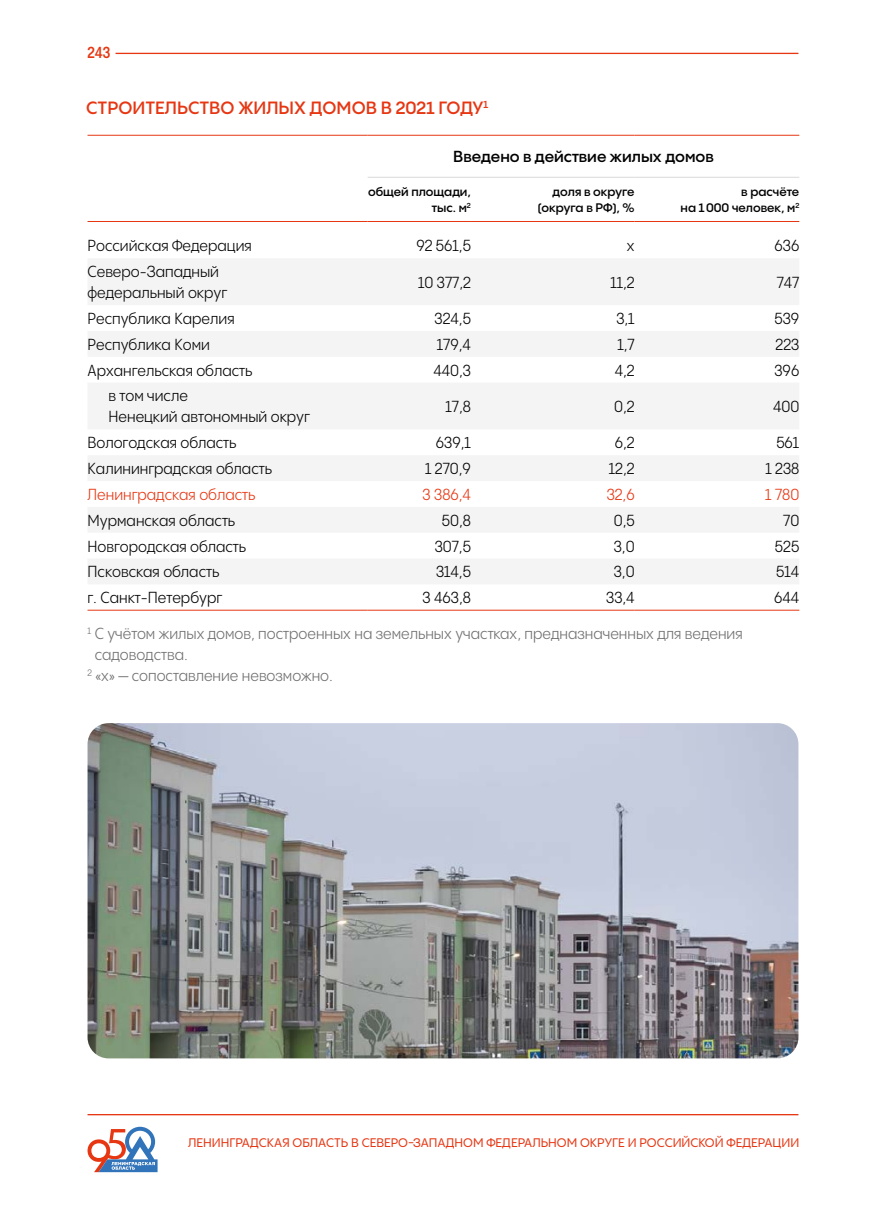
<style>
.page{position:relative;width:886px;height:1216px;background:#fff}
.page>*{position:absolute;margin:0;border:0;box-sizing:border-box;transform-origin:0 0}
.t1{font:600 17.5px "PP Pangram Sans";color:#e63612}
.t2{font:15.75px/21px "PP Pangram Sans Compact";color:#020203}
.t3{font:15.75px "PP Pangram Sans Compact";color:#706f6f}
.t4{font:15.75px/21px "PP Pangram Sans Compact";color:#000}
.t5{font:15.75px "PP Pangram Sans Compact";color:#e63612}
.t6{font:600 15.75px "PP Pangram Sans";color:#000}
.t7{font:600 condensed 15.75px "PP Pangram Sans";color:#e63612}
.t8{font:500 12.25px "PP Pangram Sans";color:#e63612}
.t9{font:600 12.25px/15.8px "PP Pangram Sans";color:#020203;text-align:right}
</style>
<div class="page">
<hr style="left:116px;top:53px;width:682px;height:1px;background:#e63612">
<hr style="left:88px;top:1113px;width:710px;height:2px;background:#e63612">
<svg style="left:88px;top:1126px;width:69px;height:46px"></svg>
<svg style="left:88px;top:259px;width:711px;height:325px;fill:#f4f4f4"></svg>
<hr style="left:368px;top:177px;width:103px;height:1px;background:#dadada">
<hr style="left:471px;top:177px;width:163px;height:1px;background:#dadada">
<hr style="left:634px;top:177px;width:165px;height:1px;background:#dadada">
<hr style="left:88px;top:135px;width:280px;height:1px;background:#e63612">
<hr style="left:368px;top:135px;width:103px;height:1px;background:#e63612">
<hr style="left:471px;top:135px;width:163px;height:1px;background:#e63612">
<hr style="left:634px;top:135px;width:165px;height:1px;background:#e63612">
<hr style="left:88px;top:221px;width:280px;height:1px;background:#e63612">
<hr style="left:368px;top:221px;width:103px;height:1px;background:#e63612">
<hr style="left:471px;top:221px;width:163px;height:1px;background:#e63612">
<hr style="left:634px;top:221px;width:165px;height:1px;background:#e63612">
<hr style="left:88px;top:609px;width:280px;height:1px;background:#e63612">
<hr style="left:368px;top:609px;width:103px;height:1px;background:#e63612">
<hr style="left:471px;top:609px;width:163px;height:1px;background:#e63612">
<hr style="left:634px;top:609px;width:165px;height:1px;background:#e63612">
<img style="left:88px;top:723px;width:710px;height:335px">
<p class="t7" style="left:88px;top:43px;width:24px">243</p>
<p class="t1" style="left:86px;top:97px;width:403px">СТРОИТЕЛЬСТВО ЖИЛЫХ ДОМОВ В 2021 ГОДУ<sup>1</sup></p>
<p class="t6" style="left:453px;top:147px;width:262px">Введено в действие жилых домов</p>
<p class="t9" style="left:368px;top:184px;width:104px">общей площади, тыс. м<sup>2</sup></p>
<p class="t9" style="left:538px;top:184px;width:98px">доля в округе (округа в РФ), %</p>
<p class="t9" style="left:680px;top:184px;width:120px">в расчёте<br>на 1000 человек, м<sup>2</sup></p>
<p class="t2" style="left:88px;top:235px;width:166px">Российская Федерация</p>
<p class="t2" style="left:416px;top:235px;width:56px">92 561,5</p>
<p class="t2" style="left:627px;top:235px;width:9px">х</p>
<p class="t2" style="left:774px;top:235px;width:26px">636</p>
<p class="t2" style="left:87px;top:261px;width:141px">Северо-Западный федеральный округ</p>
<p class="t2" style="left:418px;top:271px;width:54px">10 377,2</p>
<p class="t2" style="left:610px;top:271px;width:26px">11,2</p>
<p class="t2" style="left:776px;top:271px;width:24px">747</p>
<p class="t2" style="left:87px;top:308px;width:149px">Республика Карелия</p>
<p class="t2" style="left:434px;top:308px;width:38px">324,5</p>
<p class="t2" style="left:616px;top:308px;width:20px">3,1</p>
<p class="t2" style="left:774px;top:308px;width:26px">539</p>
<p class="t2" style="left:87px;top:333px;width:124px">Республика Коми</p>
<p class="t2" style="left:437px;top:333px;width:36px">179,4</p>
<p class="t2" style="left:617px;top:333px;width:19px">1,7</p>
<p class="t2" style="left:775px;top:333px;width:25px">223</p>
<p class="t2" style="left:88px;top:359px;width:166px">Архангельская область</p>
<p class="t2" style="left:433px;top:359px;width:39px">440,3</p>
<p class="t2" style="left:615px;top:359px;width:21px">4,2</p>
<p class="t2" style="left:774px;top:359px;width:26px">396</p>
<p class="t4" style="left:108px;top:385px;width:203px">в том числе<br>Ненецкий автономный округ</p>
<p class="t4" style="left:445px;top:396px;width:27px">17,8</p>
<p class="t4" style="left:614px;top:396px;width:22px">0,2</p>
<p class="t4" style="left:773px;top:396px;width:28px">400</p>
<p class="t2" style="left:87px;top:432px;width:150px">Вологодская область</p>
<p class="t2" style="left:436px;top:432px;width:36px">639,1</p>
<p class="t2" style="left:615px;top:432px;width:21px">6,2</p>
<p class="t2" style="left:776px;top:432px;width:24px">561</p>
<p class="t2" style="left:87px;top:458px;width:186px">Калининградская область</p>
<p class="t2" style="left:425px;top:458px;width:47px">1 270,9</p>
<p class="t2" style="left:609px;top:458px;width:27px">12,2</p>
<p class="t2" style="left:765px;top:458px;width:35px">1 238</p>
<p class="t5" style="left:87px;top:484px;width:169px">Ленинградская область</p>
<p class="t5" style="left:422px;top:484px;width:50px">3 386,4</p>
<p class="t5" style="left:606px;top:484px;width:30px">32,6</p>
<p class="t5" style="left:765px;top:484px;width:36px">1 780</p>
<p class="t2" style="left:87px;top:509px;width:149px">Мурманская область</p>
<p class="t4" style="left:442px;top:509px;width:31px">50,8</p>
<p class="t4" style="left:613px;top:509px;width:22px">0,5</p>
<p class="t4" style="left:783px;top:509px;width:18px">70</p>
<p class="t2" style="left:87px;top:535px;width:160px">Новгородская область</p>
<p class="t2" style="left:434px;top:535px;width:38px">307,5</p>
<p class="t2" style="left:614px;top:535px;width:22px">3,0</p>
<p class="t2" style="left:775px;top:535px;width:26px">525</p>
<p class="t2" style="left:87px;top:561px;width:133px">Псковская область</p>
<p class="t2" style="left:436px;top:561px;width:36px">314,5</p>
<p class="t2" style="left:614px;top:561px;width:22px">3,0</p>
<p class="t2" style="left:776px;top:561px;width:25px">514</p>
<p class="t2" style="left:87px;top:587px;width:136px">г. Санкт-Петербург</p>
<p class="t2" style="left:422px;top:587px;width:50px">3 463,8</p>
<p class="t2" style="left:606px;top:587px;width:30px">33,4</p>
<p class="t2" style="left:774px;top:587px;width:27px">644</p>
<p class="t3" style="left:88px;top:624px;width:656px"><sup>1</sup> С учётом жилых домов, построенных на земельных участках, предназначенных для ведения</p>
<p class="t3" style="left:95px;top:645px;width:95px">садоводства.</p>
<p class="t3" style="left:88px;top:666px;width:247px"><sup>2</sup> «х» — сопоставление невозможно.</p>
<p class="t8" style="left:188px;top:1135px;width:613px">ЛЕНИНГРАДСКАЯ ОБЛАСТЬ В СЕВЕРО-ЗАПАДНОМ ФЕДЕРАЛЬНОМ ОКРУГЕ И РОССИЙСКОЙ ФЕДЕРАЦИИ</p>
</div>
